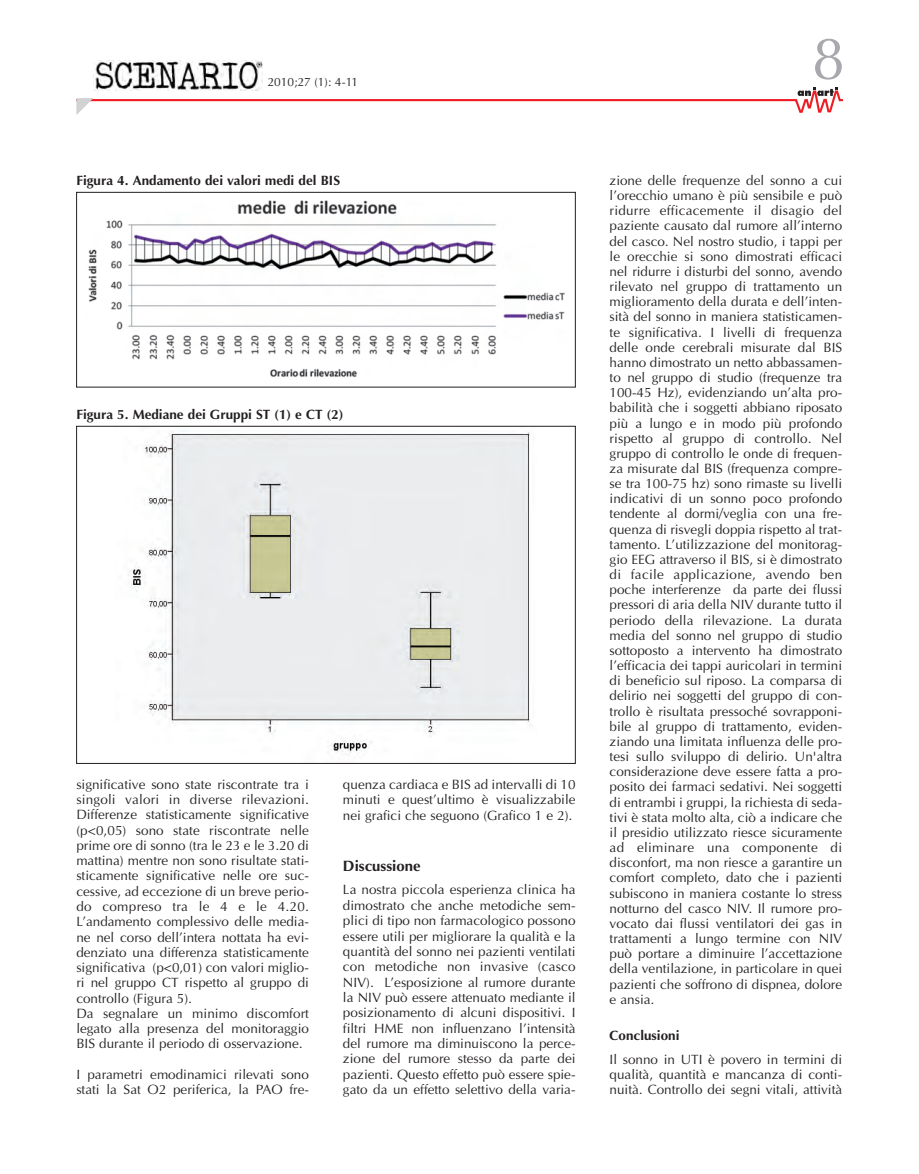
<style>
.page{position:relative;width:919px;height:1174px;background:#fff}
.page>*{position:absolute;margin:0;border:0;box-sizing:border-box;transform-origin:0 0}
.t1{font:60px "Optima";color:#a8a9ad}
.t2{font:700 15px "Optima";color:#231f20}
.t3{font:13.5px/15.1px "Optima";color:#231f20;text-align:justify}
.t4{font:700 13.5px "Optima";color:#231f20}
.t5{font:12px "Optima";color:#231f20}
</style>
<div class="page">
<svg style="left:76px;top:87px;width:766px;height:28px"></svg>
<div style="left:93px;top:60px;width:169px;height:37px;background:#fff"></div>
<img style="left:93px;top:60px;width:169px;height:30px">
<div style="left:266px;top:76px;width:108px;height:17px;background:#fff"></div>
<img style="left:88px;top:200px;width:477px;height:178px">
<div style="left:76px;top:192px;width:499px;height:195px;border:1px solid #231f20"></div>
<img style="left:128px;top:431px;width:404px;height:325px">
<p class="t5" style="left:267px;top:77px;width:92px">2010;27 (1): 4-11</p>
<p class="t4" style="left:76px;top:175px;width:265px">Figura 4. Andamento dei valori medi del BIS</p>
<p class="t4" style="left:76px;top:408px;width:268px">Figura 5. Mediane dei Gruppi ST (1) e CT (2)</p>
<p class="t3" style="left:76px;top:778px;width:234px;text-align:left">significative sono state riscontrate tra i singoli valori in diverse rilevazioni.<br>Differenze statisticamente significative (p&lt;0,05) sono state riscontrate nelle prime ore di sonno (tra le 23 e le 3.20 di mattina) mentre non sono risultate stati&shy;sticamente significative nelle ore suc&shy;cessive, ad eccezione di un breve perio&shy;do compreso tra le 4 e le 4.20.<br>L’andamento complessivo delle media&shy;ne nel corso dell’intera nottata ha evi&shy;denziato una differenza statisticamente significativa (p&lt;0,01) con valori miglio&shy;ri nel gruppo CT rispetto al gruppo di controllo (Figura 5).<br>Da segnalare un minimo discomfort legato alla presenza del monitoraggio BIS durante il periodo di osservazione.</p>
<p class="t3" style="left:76px;top:1068px;width:234px">I parametri emodinamici rilevati sono stati la Sat O2 periferica, la PAO fre-</p>
<p class="t3" style="left:343px;top:778px;width:234px">quenza cardiaca e BIS ad intervalli di 10 minuti e quest’ultimo è visualizzabile nei grafici che seguono (Grafico 1 e 2).</p>
<p class="t2" style="left:343px;top:859px;width:79px">Discussione</p>
<p class="t3" style="left:343px;top:883px;width:234px">La nostra piccola esperienza clinica ha dimostrato che anche metodiche sem&shy;plici di tipo non farmacologico possono essere utili per migliorare la qualità e la quantità del sonno nei pazienti ventilati con metodiche non invasive (casco NIV). L’esposizione al rumore durante la NIV può essere attenuato mediante il posizionamento di alcuni dispositivi. I filtri HME non influenzano l’intensità del rumore ma diminuiscono la perce&shy;zione del rumore stesso da parte dei pazienti. Questo effetto può essere spie&shy;gato da un effetto selettivo della varia-</p>
<h1 class="t1" style="left:811px;top:34px;width:35px">8</h1>
<p class="t3" style="left:609px;top:174px;width:234px">zione delle frequenze del sonno a cui l’orecchio umano è più sensibile e può ridurre efficacemente il disagio del paziente causato dal rumore all’interno del casco. Nel nostro studio, i tappi per le orecchie si sono dimostrati efficaci nel ridurre i disturbi del sonno, avendo rilevato nel gruppo di trattamento un miglioramento della durata e dell’inten&shy;sità del sonno in maniera statisticamen&shy;te significativa. I livelli di frequenza delle onde cerebrali misurate dal BIS hanno dimostrato un netto abbassamen&shy;to nel gruppo di studio (frequenze tra 100-45 Hz), evidenziando un’alta pro&shy;babilità che i soggetti abbiano riposato più a lungo e in modo più profondo rispetto al gruppo di controllo. Nel gruppo di controllo le onde di frequen&shy;za misurate dal BIS (frequenza compre&shy;se tra 100-75 hz) sono rimaste su livelli indicativi di un sonno poco profondo tendente al dormi/veglia con una fre&shy;quenza di risvegli doppia rispetto al trat&shy;tamento. L’utilizzazione del monitorag&shy;gio EEG attraverso il BIS, si è dimostrato di facile applicazione, avendo ben poche interferenze da parte dei flussi pressori di aria della NIV durante tutto il periodo della rilevazione. La durata media del sonno nel gruppo di studio sottoposto a intervento ha dimostrato l’efficacia dei tappi auricolari in termini di beneficio sul riposo. La comparsa di delirio nei soggetti del gruppo di con&shy;trollo è risultata pressoché sovrapponi&shy;bile al gruppo di trattamento, eviden&shy;ziando una limitata influenza delle pro&shy;tesi sullo sviluppo di delirio. Un'altra considerazione deve essere fatta a pro&shy;posito dei farmaci sedativi. Nei soggetti di entrambi i gruppi, la richiesta di seda&shy;tivi è stata molto alta, ciò a indicare che il presidio utilizzato riesce sicuramente ad eliminare una componente di disconfort, ma non riesce a garantire un comfort completo, dato che i pazienti subiscono in maniera costante lo stress notturno del casco NIV. Il rumore pro&shy;vocato dai flussi ventilatori dei gas in trattamenti a lungo termine con NIV può portare a diminuire l’accettazione della ventilazione, in particolare in quei pazienti che soffrono di dispnea, dolore e ansia.</p>
<p class="t4" style="left:609px;top:1030px;width:71px">Conclusioni</p>
<p class="t3" style="left:609px;top:1053px;width:234px">Il sonno in UTI è povero in termini di qualità, quantità e mancanza di conti&shy;nuità. Controllo dei segni vitali, attività</p>
</div>
